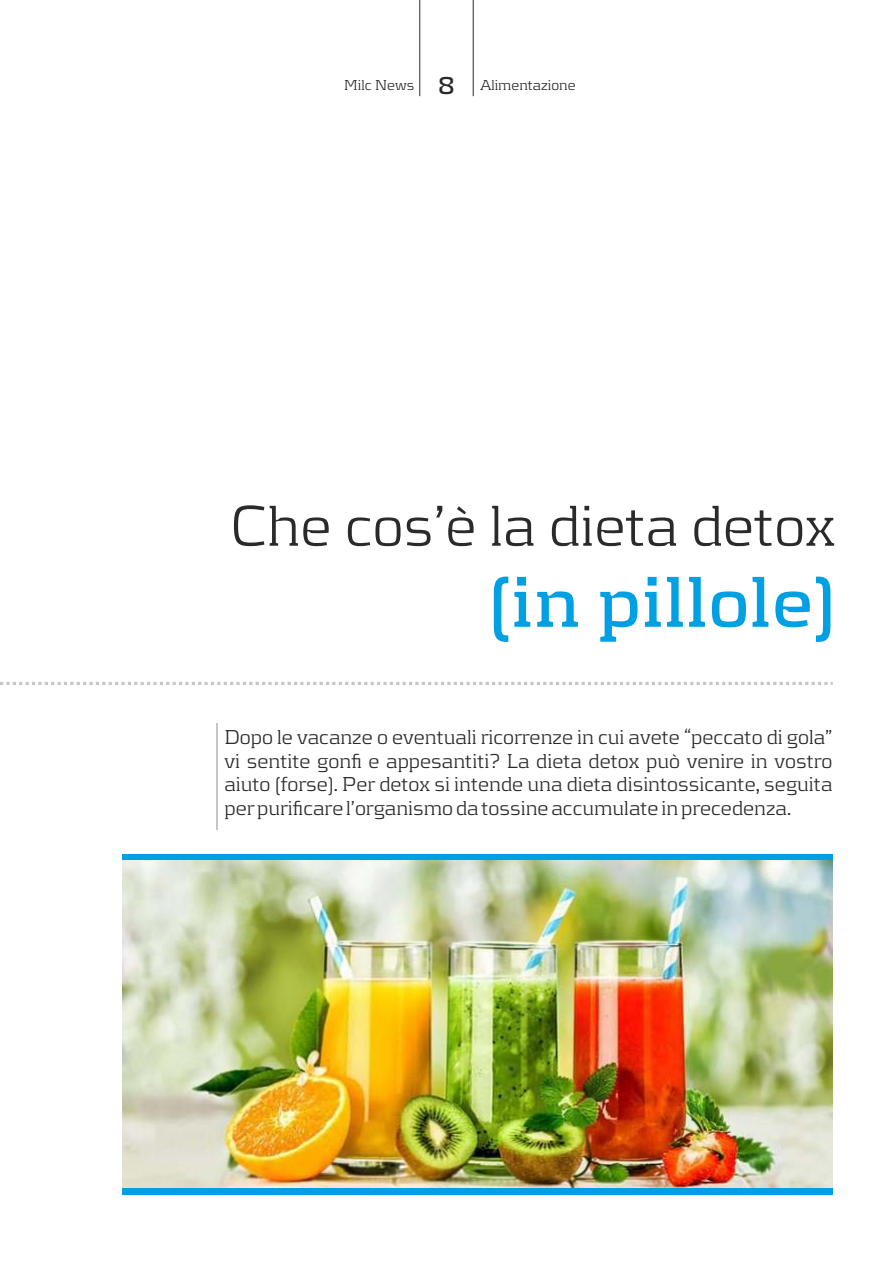
<style>
.page{position:relative;width:893px;height:1263px;background:#fff}
.page>*{position:absolute;margin:0;border:0;box-sizing:border-box;transform-origin:0 0}
.t1{font:700 75px "Kontrapunkt";color:#00a0e3}
.t2{font:300 60px "Kontrapunkt";color:#2b2a29}
.t3{font:700 25.5px "Kontrapunkt";color:#2b2a29}
.t4{font:300 21px/23.5px "Kontrapunkt";color:#2b2a29;text-align:justify}
.t5{font:300 15px "Kontrapunkt";color:#2b2a29}
</style>
<div class="page">
<hr style="left:419px;top:0;width:1px;height:96px;background:#2b2a29">
<hr style="left:473px;top:0;width:1px;height:96px;background:#2b2a29">
<svg style="left:0;top:682px;width:833px;height:3px"></svg>
<hr style="left:216px;top:723px;width:1px;height:107px;background:#c5c6c6">
<div style="left:122px;top:854px;width:710px;height:7px;background:#00a0e3"></div>
<div style="left:122px;top:1188px;width:710px;height:6px;background:#00a0e3"></div>
<img style="left:122px;top:861px;width:710px;height:327px">
<p class="t3" style="left:438px;top:73px;width:19px">8</p>
<p class="t5" style="left:344px;top:78px;width:72px">Milc News</p>
<p class="t5" style="left:480px;top:78px;width:97px">Alimentazione</p>
<h2 class="t2" style="left:230px;top:498px;width:606px">Che cos’è la dieta detox</h2>
<h1 class="t1" style="left:489px;top:567px;width:348px">(in pillole)</h1>
<p class="t4" style="left:224px;top:726px;width:609px">Dopo le vacanze o eventuali ricorrenze in cui avete “peccato di gola” vi sentite gonfi e appesantiti? La dieta detox può venire in vostro aiuto (forse). Per detox si intende una dieta disintossicante, seguita per purificare l’organismo da tossine accumulate in precedenza.</p>
</div>
